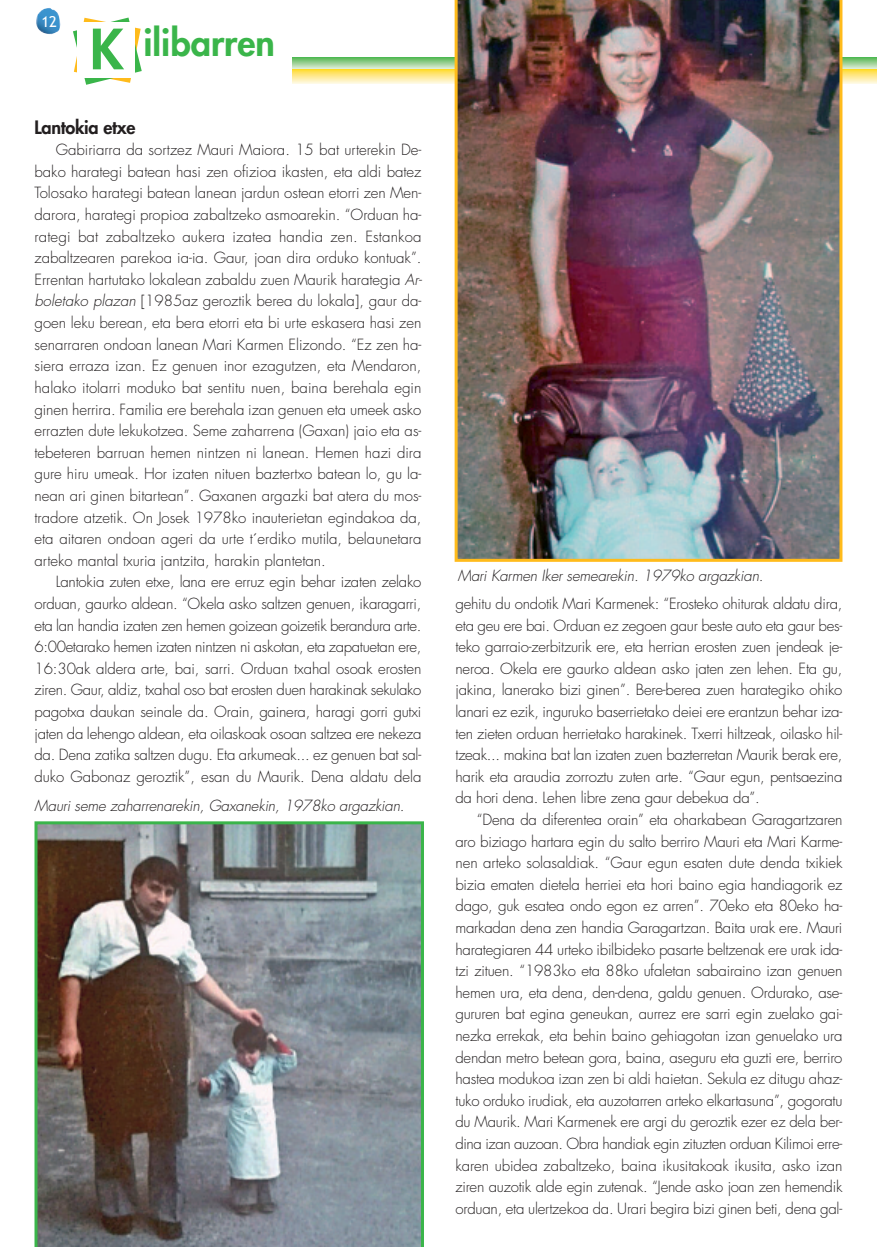
<style>
.page{position:relative;width:877px;height:1247px;background:#fff}
.page>*{position:absolute;margin:0;border:0;box-sizing:border-box;transform-origin:0 0}
.t1{font:800 36px "Futura";color:#3ab54a}
.t2{font:800 18px "Futura";letter-spacing:-.015em;color:#231f20}
.t3{font:300 15px/21.6px "Futura";letter-spacing:-.015em;color:#231f20;text-align:justify}
.t4{font:italic 300 15px "Futura";letter-spacing:-.01em;color:#231f20}
.t5{font:15px "Trebuchet MS";color:#fff}
.s1{font-size:54px}
.s2{font-style:italic}
</style>
<div class="page">
<svg style="left:292px;top:69px;width:585px;height:14px;background:#fee886"></svg>
<svg style="left:73px;top:18px;width:69px;height:67px"></svg>
<div style="left:78px;top:23px;width:57px;height:55px;background:#fff"></div>
<svg style="left:292px;top:57px;width:585px;height:12px;background:#98d093"></svg>
<img style="left:36px;top:8px;width:24px;height:26px">
<img style="left:455px;top:0;width:387px;height:562px">
<img style="left:34px;top:821px;width:390px;height:426px">
<p class="t5" style="left:41px;top:13px;width:17px">12</p>
<h1 class="t1" style="left:90px;top:26px;width:186px"><span class="s1">K</span> ilibarren</h1>
<p class="t2" style="left:34px;top:118px;width:102px">Lantokia etxe</p>
<p class="t3" style="left:34px;top:140px;width:389px;text-indent:21px">Gabiriarra da sortzez Mauri Maiora. 15 bat urterekin De&shy;bako harategi batean hasi zen ofizioa ikasten, eta aldi batez Tolosako harategi batean lanean jardun ostean etorri zen Men&shy;darora, harategi propioa zabaltzeko asmoarekin. “Orduan ha&shy;rategi bat zabaltzeko aukera izatea handia zen. Estankoa zabaltzearen parekoa ia-ia. Gaur, joan dira orduko kontuak”.<br>Errentan hartutako lokalean zabaldu zuen Maurik harategia <span class="s2">Ar&shy;boletako plazan</span> [1985az geroztik berea du lokala], gaur da&shy;goen leku berean, eta bera etorri eta bi urte eskasera hasi zen senarraren ondoan lanean Mari Karmen Elizondo. “Ez zen ha&shy;siera erraza izan. Ez genuen inor ezagutzen, eta Mendaron, halako itolarri moduko bat sentitu nuen, baina berehala egin ginen herrira. Familia ere berehala izan genuen eta umeek asko errazten dute lekukotzea. Seme zaharrena (Gaxan) jaio eta as&shy;tebeteren barruan hemen nintzen ni lanean. Hemen hazi dira gure hiru umeak. Hor izaten nituen baztertxo batean lo, gu la&shy;nean ari ginen bitartean”. Gaxanen argazki bat atera du mos&shy;tradore atzetik. On Josek 1978ko inauterietan egindakoa da, eta aitaren ondoan ageri da urte t´erdiko mutila, belaunetara arteko mantal txuria jantzita, harakin plantetan.</p>
<p class="t3" style="left:35px;top:572px;width:388px;text-indent:21px">Lantokia zuten etxe, lana ere erruz egin behar izaten zelako orduan, gaurko aldean. “Okela asko saltzen genuen, ikaragarri, eta lan handia izaten zen hemen goizean goizetik berandura arte.<br>6:00etarako hemen izaten nintzen ni askotan, eta zapatuetan ere, 16:30ak aldera arte, bai, sarri. Orduan txahal osoak erosten ziren. Gaur, aldiz, txahal oso bat erosten duen harakinak sekulako pagotxa daukan seinale da. Orain, gainera, haragi gorri gutxi jaten da lehengo aldean, eta oilaskoak osoan saltzea ere nekeza da. Dena zatika saltzen dugu. Eta arkumeak... ez genuen bat sal&shy;duko Gabonaz geroztik”, esan du Maurik. Dena aldatu dela</p>
<p class="t4" style="left:34px;top:799px;width:372px">Mauri seme zaharrenarekin, Gaxanekin, 1978ko argazkian.</p>
<p class="t4" style="left:458px;top:568px;width:307px">Mari Karmen Iker semearekin. 1979ko argazkian.</p>
<p class="t3" style="left:455px;top:594px;width:388px">gehitu du ondotik Mari Karmenek: “Erosteko ohiturak aldatu dira, eta geu ere bai. Orduan ez zegoen gaur beste auto eta gaur bes&shy;teko garraio-zerbitzurik ere, eta herrian erosten zuen jendeak je&shy;neroa. Okela ere gaurko aldean asko jaten zen lehen. Eta gu, jakina, lanerako bizi ginen”. Bere-berea zuen harategiko ohiko lanari ez ezik, inguruko baserrietako deiei ere erantzun behar iza&shy;ten zieten orduan herrietako harakinek. Txerri hiltzeak, oilasko hil&shy;tzeak... makina bat lan izaten zuen bazterretan Maurik berak ere, harik eta araudia zorroztu zuten arte. “Gaur egun, pentsaezina da hori dena. Lehen libre zena gaur debekua da”.</p>
<p class="t3" style="left:455px;top:810px;width:388px;text-indent:21px">“Dena da diferentea orain” eta oharkabean Garagartzaren aro biziago hartara egin du salto berriro Mauri eta Mari Karme&shy;nen arteko solasaldiak. “Gaur egun esaten dute denda txikiek bizia ematen dietela herriei eta hori baino egia handiagorik ez dago, guk esatea ondo egon ez arren”. 70eko eta 80eko ha&shy;markadan dena zen handia Garagartzan. Baita urak ere. Mauri harategiaren 44 urteko ibilbideko pasarte beltzenak ere urak ida&shy;tzi zituen. “1983ko eta 88ko ufaletan sabairaino izan genuen hemen ura, eta dena, den-dena, galdu genuen. Ordurako, ase&shy;gururen bat egina geneukan, aurrez ere sarri egin zuelako gai&shy;nezka errekak, eta behin baino gehiagotan izan genuelako ura dendan metro betean gora, baina, aseguru eta guzti ere, berriro hastea modukoa izan zen bi aldi haietan. Sekula ez ditugu ahaz&shy;tuko orduko irudiak, eta auzotarren arteko elkartasuna”, gogoratu du Maurik. Mari Karmenek ere argi du geroztik ezer ez dela ber&shy;dina izan auzoan. Obra handiak egin zituzten orduan Kilimoi erre&shy;karen ubidea zabaltzeko, baina ikusitakoak ikusita, asko izan ziren auzotik alde egin zutenak. “Jende asko joan zen hemendik orduan, eta ulertzekoa da. Urari begira bizi ginen beti, dena gal-</p>
</div>
